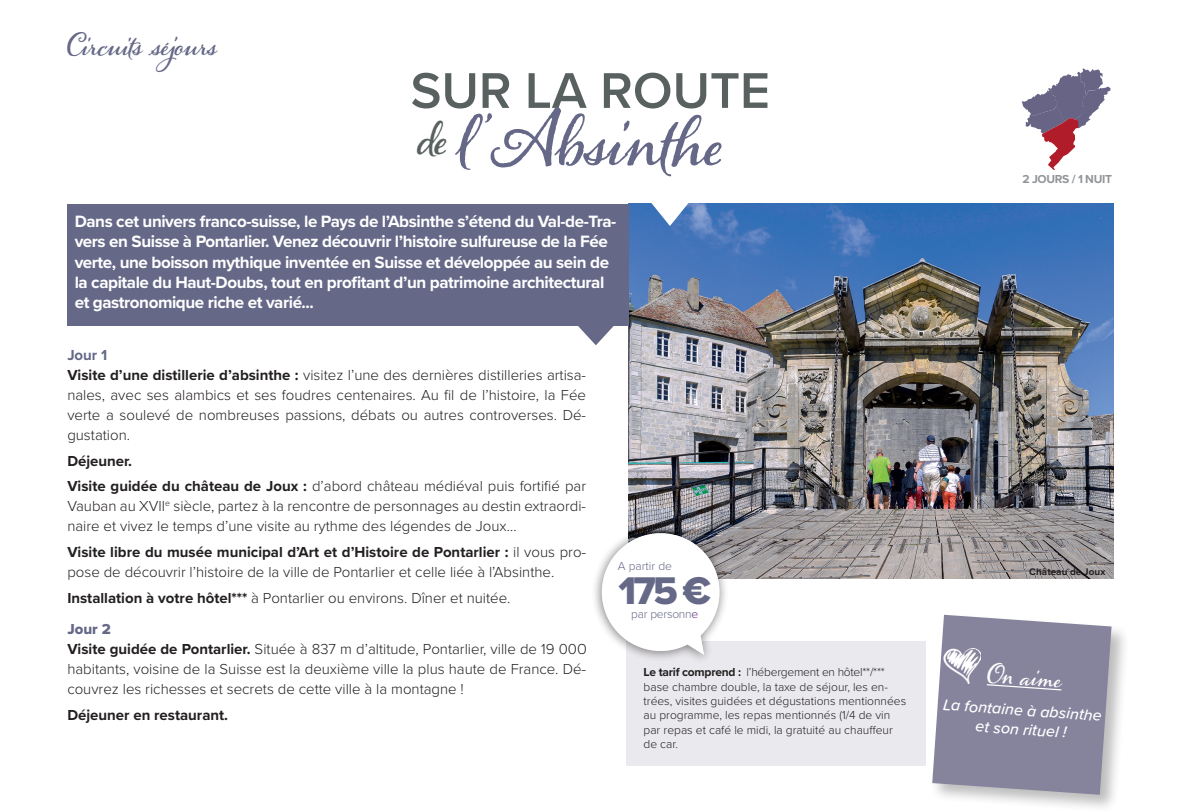
<style>
.page{position:relative;width:1177px;height:812px;background:#fff}
.page>*{position:absolute;margin:0;border:0;box-sizing:border-box;transform-origin:0 0}
.t1{font:700 70px "Alana";letter-spacing:.005em;color:#656887}
.TITRE1{font:600 52px "Proxima Nova";color:#596160}
.Style_de_paragraphe_4{font:700 48px "Alana";color:#596160}
.t2{font:40px "Proxima Nova Extrabld";color:#656887}
.Titre_produit{font:700 28px "Alana";letter-spacing:-.005em;color:#656887}
.t3{font:700 24px "Alana";color:#fff}
.ACCROCHE{font:700 17px/20.4px "Proxima Nova";letter-spacing:-.025em;color:#fff}
.t4{font:italic 500 16px "Proxima Nova";color:#fff}
.programme{font:300 15px/20px "Proxima Nova";color:#231f20;text-align:justify}
.programme-2{font:700 15px "Proxima Nova";color:#231f20}
.t5{font:700 15px "Proxima Nova";color:#656887}
.t6{font:15px "Proxima Nova Extrabld";color:#656887}
.t7{font:300 12px/14.4px "Proxima Nova";color:#231f20}
.t8{font:700 12px "Proxima Nova";letter-spacing:-.03em;color:#939598}
.t9{font:300 12px "Proxima Nova";letter-spacing:-.02em;color:#656887}
.t10{font:300 12px "Proxima Nova";color:#656887}
.ACCROCHE-2{font:700 10px "Proxima Nova";color:#231f20}
.s1{font-weight:700}
.s2{color:#64297c}
</style>
<div class="page">
<svg style="left:1022px;top:68px;width:88px;height:102px"></svg>
<img style="left:629px;top:204px;width:484px;height:374px">
<svg style="left:578px;top:326px;width:36px;height:19px"></svg>
<div style="left:67px;top:204px;width:562px;height:122px;background:#656887"></div>
<div style="left:930px;top:613px;width:201px;height:199px;background:#231f20;opacity:.3"></div>
<svg style="left:932px;top:615px;width:179px;height:179px;background:#928fa6"></svg>
<svg style="left:642px;top:203px;width:56px;height:23px"></svg>
<img style="left:944px;top:648px;width:37px;height:36px">
<div style="left:626px;top:641px;width:300px;height:125px;background:#eae9ed"></div>
<img style="left:594px;top:517px;width:146px;height:142px">
<svg style="left:595px;top:526px;width:132px;height:129px"></svg>
<p class="Titre_produit" style="left:67px;top:29px;width:153px">Circuits séjours</p>
<p class="TITRE1" style="left:411px;top:52px;width:361px">SUR LA ROUTE</p>
<p class="t1" style="left:456px;top:100px;width:270px">l ’Absinthe</p>
<p class="Style_de_paragraphe_4" style="left:418px;top:109px;width:32px">de</p>
<p class="ACCROCHE" style="left:75px;top:210px;width:543px">Dans cet univers franco-suisse, le Pays de l’Absinthe s’étend du Val-de-Tra&shy;vers en Suisse à Pontarlier. Venez découvrir l’histoire sulfureuse de la Fée verte, une boisson mythique inventée en Suisse et développée au sein de la capitale du Haut-Doubs, tout en profitant d’un patrimoine architectural et gastronomique riche et varié...</p>
<p class="t5" style="left:67px;top:343px;width:41px">Jour 1</p>
<p class="programme" style="left:67px;top:364px;width:520px"><span class="s1">Visite d’une distillerie d’absinthe :</span> visitez l’une des dernières distilleries artisa&shy;nales, avec ses alambics et ses foudres centenaires. Au fil de l’histoire, la Fée verte a soulevé de nombreuses passions, débats ou autres controverses. Dé&shy;gustation.</p>
<p class="programme-2" style="left:67px;top:449px;width:66px">Déjeuner.</p>
<p class="programme" style="left:67px;top:475px;width:520px"><span class="s1">Visite guidée du château de Joux :</span> d’abord château médiéval puis fortifié par Vauban au XVII<sup>e</sup> siècle, partez à la rencontre de personnages au destin extraordi&shy;naire et vivez le temps d’une visite au rythme des légendes de Joux…</p>
<p class="programme" style="left:67px;top:541px;width:520px"><span class="s1">Visite libre du musée municipal d’Art et d’Histoire de Pontarlier :</span> il vous pro&shy;pose de découvrir l’histoire de la ville de Pontarlier et celle liée à l’Absinthe.</p>
<p class="programme" style="left:67px;top:586px;width:445px"><span class="s1">Installation à votre hôtel***</span> à Pontarlier ou environs. Dîner et nuitée.</p>
<p class="t6" style="left:67px;top:617px;width:45px">Jour 2</p>
<p class="programme" style="left:67px;top:638px;width:520px"><span class="s1">Visite guidée de Pontarlier.</span> Située à 837 m d’altitude, Pontarlier, ville de 19 000 habitants, voisine de la Suisse est la deuxième ville la plus haute de France. Dé&shy;couvrez les richesses et secrets de cette ville à la montagne !</p>
<p class="programme-2" style="left:67px;top:703px;width:162px">Déjeuner en restaurant.</p>
<p class="t10" style="left:618px;top:557px;width:56px">A partir de</p>
<p class="t2" style="left:618px;top:560px;width:94px">175 €</p>
<p class="t9" style="left:631px;top:605px;width:68px">par personn<span class="s2">e</span></p>
<p class="t7" style="left:643px;top:664px;width:264px"><span class="s1">Le tarif comprend :</span> l’hébergement en hôtel**/*** base chambre double, la taxe de séjour, les en&shy;trées, visites guidées et dégustations mentionnées au programme, les repas mentionnés (1/4 de vin par repas et café le midi, la gratuité au chauffeur de car.</p>
<p class="t8" style="left:1022px;top:170px;width:91px">2 JOURS / 1 NUIT</p>
<p class="ACCROCHE-2" style="left:1029px;top:564px;width:78px">Château de Joux</p>
<p class="t3" style="left:988px;top:660px;width:75px;rotate:4deg">On aime</p>
<p class="t4" style="left:944px;top:692px;width:160px;rotate:4deg">La fontaine à absinthe</p>
<p class="t4" style="left:976px;top:714px;width:93px;rotate:4deg">et son rituel !</p>
</div>
